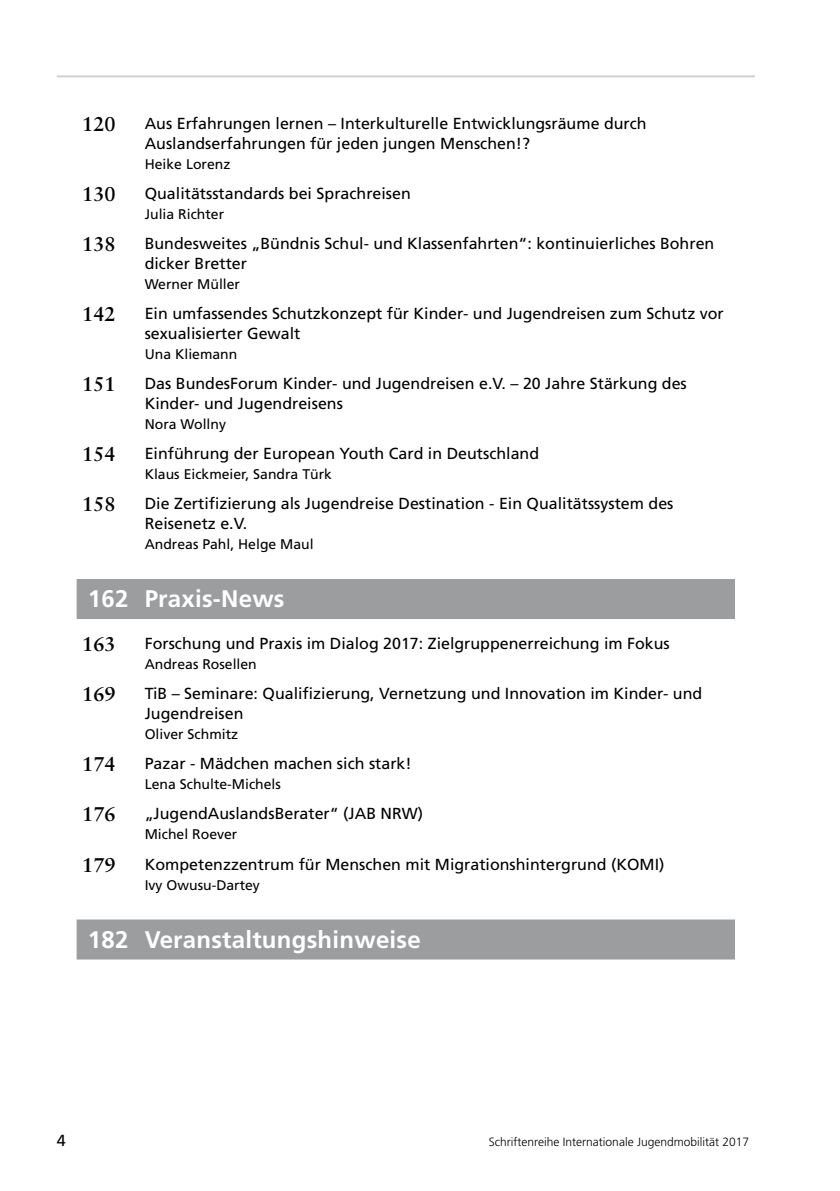
<style>
.page{position:relative;width:840px;height:1191px;background:#fff}
.page>*{position:absolute;margin:0;border:0;box-sizing:border-box;transform-origin:0 0}
.t1{font:700 24px "Frutiger";letter-spacing:.01em;color:#fff}
.t2{font:700 20px "Sabon";color:#000}
.t3{font:16px/20px "Frutiger";color:#000}
.t4{font:14px "Frutiger";color:#000}
.t5{font:300 12px "Frutiger";color:#000}
</style>
<div class="page">
<hr style="left:57px;top:75px;width:697px;height:2px;background:#cfd0d2">
<div style="left:77px;top:579px;width:657px;height:40px;background:#9c9d9f"></div>
<div style="left:77px;top:919px;width:657px;height:40px;background:#9c9d9f"></div>
<p class="t2" style="left:82px;top:111px;width:35px">120</p>
<p class="t3" style="left:145px;top:113px;width:503px">Aus Erfahrungen lernen – Interkulturelle Entwicklungsräume durch<br>Auslandserfahrungen für jeden jungen Menschen!?</p>
<p class="t4" style="left:145px;top:156px;width:87px">Heike Lorenz</p>
<p class="t2" style="left:82px;top:181px;width:35px">130</p>
<p class="t3" style="left:145px;top:183px;width:267px">Qualitätsstandards bei Sprachreisen</p>
<p class="t4" style="left:145px;top:206px;width:81px">Julia Richter</p>
<p class="t2" style="left:82px;top:231px;width:35px">138</p>
<p class="t3" style="left:145px;top:233px;width:570px">Bundesweites „Bündnis Schul- und Klassenfahrten“: kontinuierliches Bohren dicker Bretter</p>
<p class="t4" style="left:145px;top:276px;width:97px">Werner Müller</p>
<p class="t2" style="left:82px;top:301px;width:35px">142</p>
<p class="t3" style="left:145px;top:303px;width:580px">Ein umfassendes Schutzkonzept für Kinder- und Jugendreisen zum Schutz vor sexualisierter Gewalt</p>
<p class="t4" style="left:145px;top:346px;width:94px">Una Kliemann</p>
<p class="t2" style="left:82px;top:371px;width:35px">151</p>
<p class="t3" style="left:145px;top:373px;width:543px">Das BundesForum Kinder- und Jugendreisen e.V. – 20 Jahre Stärkung des<br>Kinder- und Jugendreisens</p>
<p class="t4" style="left:145px;top:416px;width:83px">Nora Wollny</p>
<p class="t2" style="left:82px;top:441px;width:35px">154</p>
<p class="t3" style="left:145px;top:443px;width:396px">Einführung der European Youth Card in Deutschland</p>
<p class="t4" style="left:145px;top:466px;width:189px">Klaus Eickmeier, Sandra Türk</p>
<p class="t2" style="left:82px;top:491px;width:35px">158</p>
<p class="t3" style="left:145px;top:493px;width:530px">Die Zertifizierung als Jugendreise Destination - Ein Qualitätssystem des<br>Reisenetz e.V.</p>
<p class="t4" style="left:145px;top:536px;width:170px">Andreas Pahl, Helge Maul</p>
<h1 class="t1" style="left:88px;top:585px;width:198px">162 Praxis-News</h1>
<p class="t2" style="left:82px;top:632px;width:35px">163</p>
<p class="t3" style="left:145px;top:634px;width:526px">Forschung und Praxis im Dialog 2017: Zielgruppenerreichung im Fokus</p>
<p class="t4" style="left:145px;top:656px;width:114px">Andreas Rosellen</p>
<p class="t2" style="left:82px;top:682px;width:35px">169</p>
<p class="t3" style="left:145px;top:684px;width:558px">TiB – Seminare: Qualifizierung, Vernetzung und Innovation im Kinder- und<br>Jugendreisen</p>
<p class="t4" style="left:145px;top:726px;width:95px">Oliver Schmitz</p>
<p class="t2" style="left:82px;top:752px;width:35px">174</p>
<p class="t3" style="left:145px;top:754px;width:268px">Pazar - Mädchen machen sich stark!</p>
<p class="t4" style="left:145px;top:776px;width:138px">Lena Schulte-Michels</p>
<p class="t2" style="left:82px;top:802px;width:35px">176</p>
<p class="t3" style="left:145px;top:804px;width:280px">„JugendAuslandsBerater“ (JAB NRW)</p>
<p class="t4" style="left:145px;top:826px;width:94px">Michel Roever</p>
<p class="t2" style="left:82px;top:852px;width:35px">179</p>
<p class="t3" style="left:145px;top:854px;width:521px">Kompetenzzentrum für Menschen mit Migrationshintergrund (KOMI)</p>
<p class="t4" style="left:145px;top:876px;width:117px">Ivy Owusu-Dartey</p>
<h1 class="t1" style="left:88px;top:925px;width:334px">182 Veranstaltungshinweise</h1>
<p class="t3" style="left:57px;top:1130px;width:10px">4</p>
<p class="t5" style="left:488px;top:1135px;width:262px">Schriftenreihe Internationale Jugendmobilität 2017</p>
</div>
